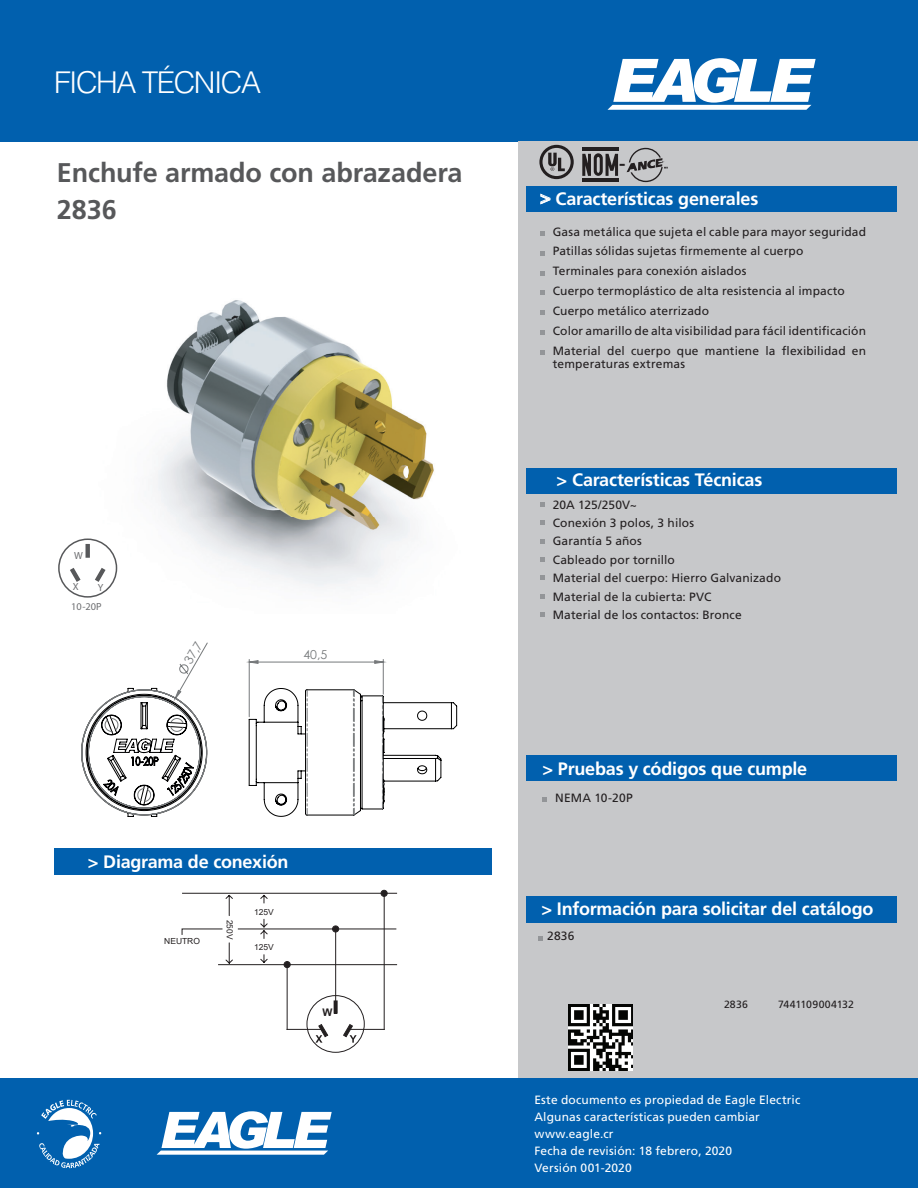
<style>
.page{position:relative;width:918px;height:1188px;background:#fff}
.page>*{position:absolute;margin:0;border:0;box-sizing:border-box;transform-origin:0 0}
.t1{font:300 30px "Helvetica LT Std";letter-spacing:-.05em;color:#fff}
.t2{font:700 27px/36.6px "Frutiger LT Std";letter-spacing:-.005em;color:#57585a}
.t3{font:700 19.65px "Myriad Pro";color:#231f20}
.t4{font:700 18px "Frutiger LT Std";letter-spacing:-.01em;color:#fff}
.t5{font:12.3px "Century Gothic";color:#76797b}
.t6{font:12px/18.5px "Frutiger LT Std";letter-spacing:.01em;color:#231f20}
.t7{font:12px/17px "Frutiger LT Std";letter-spacing:.01em;color:#fff}
.t8{font:10.5px "Frutiger LT Std";letter-spacing:.015em;color:#231f20}
.t9{font:700 10.5px "Arial";color:#231f20}
.t10{font:10.35px "Myriad Pro";color:#6c6d70}
.t11{font:8.4px "Arial";color:#231f20}
</style>
<div class="page">
<div style="left:0;top:0;width:918px;height:142px;background:#0160ae"></div>
<div style="left:0;top:1078px;width:918px;height:110px;background:#0160ae"></div>
<div style="left:518px;top:142px;width:400px;height:936px;background:#c7c8ca"></div>
<div style="left:526px;top:186px;width:371px;height:25px;background:#0160ae"></div>
<div style="left:526px;top:469px;width:371px;height:25px;background:#0160ae"></div>
<div style="left:526px;top:755px;width:371px;height:26px;background:#0160ae"></div>
<div style="left:526px;top:896px;width:371px;height:27px;background:#0160ae"></div>
<div style="left:54px;top:848px;width:438px;height:26px;background:#0160ae"></div>
<svg style="left:608px;top:58px;width:208px;height:52px"></svg>
<svg style="left:157px;top:1111px;width:175px;height:44px"></svg>
<svg style="left:37px;top:1100px;width:64px;height:68px"></svg>
<img style="left:568px;top:1005px;width:65px;height:65px">
<img style="left:58px;top:300px;width:376px;height:296px">
<svg style="left:538px;top:936px;width:4px;height:4px"></svg>
<svg style="left:540px;top:502px;width:4px;height:5px"></svg>
<svg style="left:540px;top:520px;width:4px;height:5px"></svg>
<svg style="left:540px;top:539px;width:4px;height:4px"></svg>
<svg style="left:540px;top:557px;width:4px;height:5px"></svg>
<svg style="left:540px;top:576px;width:4px;height:4px"></svg>
<svg style="left:540px;top:594px;width:4px;height:4px"></svg>
<svg style="left:540px;top:612px;width:4px;height:5px"></svg>
<svg style="left:540px;top:193px;width:11px;height:12px"></svg>
<svg style="left:540px;top:231px;width:4px;height:5px"></svg>
<svg style="left:540px;top:251px;width:4px;height:4px"></svg>
<svg style="left:540px;top:271px;width:4px;height:4px"></svg>
<svg style="left:540px;top:291px;width:4px;height:4px"></svg>
<svg style="left:540px;top:311px;width:4px;height:4px"></svg>
<svg style="left:540px;top:330px;width:4px;height:5px"></svg>
<svg style="left:540px;top:350px;width:4px;height:5px"></svg>
<svg style="left:543px;top:798px;width:4px;height:4px"></svg>
<svg style="left:539px;top:145px;width:35px;height:34px"></svg>
<div style="left:58px;top:539px;width:59px;height:59px;border:2px solid #57585a;border-radius:50%"></div>
<svg style="left:94px;top:567px;width:13px;height:16px"></svg>
<svg style="left:86px;top:544px;width:4px;height:14px"></svg>
<svg style="left:69px;top:567px;width:13px;height:16px"></svg>
<svg style="left:81px;top:642px;width:376px;height:175px"></svg>
<svg style="left:181px;top:890px;width:217px;height:78px"></svg>
<div style="left:381px;top:890px;width:7px;height:7px;border:1px solid #231f20;border-radius:50%"></div>
<hr style="left:287px;top:965px;width:1px;height:64px;background:#231f20">
<hr style="left:335px;top:929px;width:1px;height:72px;background:#231f20">
<hr style="left:384px;top:893px;width:1px;height:136px;background:#231f20">
<hr style="left:287px;top:1029px;width:34px;height:1px;background:#231f20">
<hr style="left:350px;top:1029px;width:34px;height:1px;background:#231f20">
<div style="left:307px;top:995px;width:58px;height:58px;border:1px solid #231f20;border-radius:50%"></div>
<div style="left:334px;top:1000px;width:4px;height:14px;border:1px solid #231f20"></div>
<svg style="left:315px;top:1024px;width:14px;height:19px"></svg>
<svg style="left:343px;top:1024px;width:14px;height:19px"></svg>
<hr style="left:582px;top:148px;width:36px;height:3px;background:#231f20">
<hr style="left:582px;top:179px;width:36px;height:3px;background:#231f20">
<svg style="left:582px;top:153px;width:36px;height:23px"></svg>
<svg style="left:627px;top:148px;width:41px;height:34px"></svg>
<h1 class="t1" style="left:54px;top:64px;width:209px">FICHA TÉCNICA</h1>
<h2 class="t2" style="left:57px;top:155px;width:407px">Enchufe armado con abrazadera<br>2836</h2>
<p class="t10" style="left:74px;top:549px;width:10px">W</p>
<p class="t10" style="left:73px;top:581px;width:7px">X</p>
<p class="t10" style="left:98px;top:581px;width:7px">Y</p>
<p class="t10" style="left:71px;top:600px;width:32px">10-20P</p>
<p class="t5" style="left:180px;top:659px;width:25px;rotate:-60deg">37,7</p>
<p class="t5" style="left:303px;top:646px;width:25px">40,5</p>
<h3 class="t4" style="left:88px;top:851px;width:202px">&gt; Diagrama de conexión</h3>
<p class="t11" style="left:164px;top:935px;width:37px">NEUTRO</p>
<p class="t11" style="left:236px;top:920px;width:21px;rotate:90deg">250V</p>
<p class="t11" style="left:254px;top:906px;width:21px">125V</p>
<p class="t11" style="left:254px;top:942px;width:21px">125V</p>
<p class="t9" style="left:322px;top:1005px;width:11px">W</p>
<h3 class="t3" style="left:619px;top:151px;width:8px">-</h3>
<h3 class="t4" style="left:540px;top:188px;width:220px">&gt; Características generales</h3>
<p class="t6" style="left:553px;top:221px;width:315px;line-height:20px">Gasa metálica que sujeta el cable para mayor seguridad Patillas sólidas sujetas firmemente al cuerpo Terminales para conexión aislados<br>Cuerpo termoplástico de alta resistencia al impacto Cuerpo metálico aterrizado<br>Color amarillo de alta visibilidad para fácil identificación Material del cuerpo que mantiene la flexibilidad en</p>
<p class="t6" style="left:553px;top:355px;width:134px">temperaturas extremas</p>
<h3 class="t4" style="left:557px;top:470px;width:207px">&gt; Características Técnicas</h3>
<p class="t6" style="left:553px;top:495px;width:230px">20A 125/250V~<br>Conexión 3 polos, 3 hilos<br>Garantía 5 años<br>Cableado por tornillo<br>Material del cuerpo: Hierro Galvanizado<br>Material de la cubierta: PVC<br>Material de los contactos: Bronce</p>
<h3 class="t4" style="left:543px;top:758px;width:266px">&gt; Pruebas y códigos que cumple</h3>
<p class="t6" style="left:555px;top:789px;width:79px">NEMA 10-20P</p>
<h3 class="t4" style="left:541px;top:898px;width:334px">&gt; Información para solicitar del catálogo</h3>
<p class="t6" style="left:547px;top:927px;width:29px">2836</p>
<p class="t8" style="left:724px;top:999px;width:25px">2836</p>
<p class="t8" style="left:778px;top:999px;width:78px">7441109004132</p>
<p class="t7" style="left:534px;top:1092px;width:267px">Este documento es propiedad de Eagle Electric<br>Algunas características pueden cambiar www.eagle.cr<br>Fecha de revisión: 18 febrero, 2020<br>Versión 001-2020</p>
</div>
